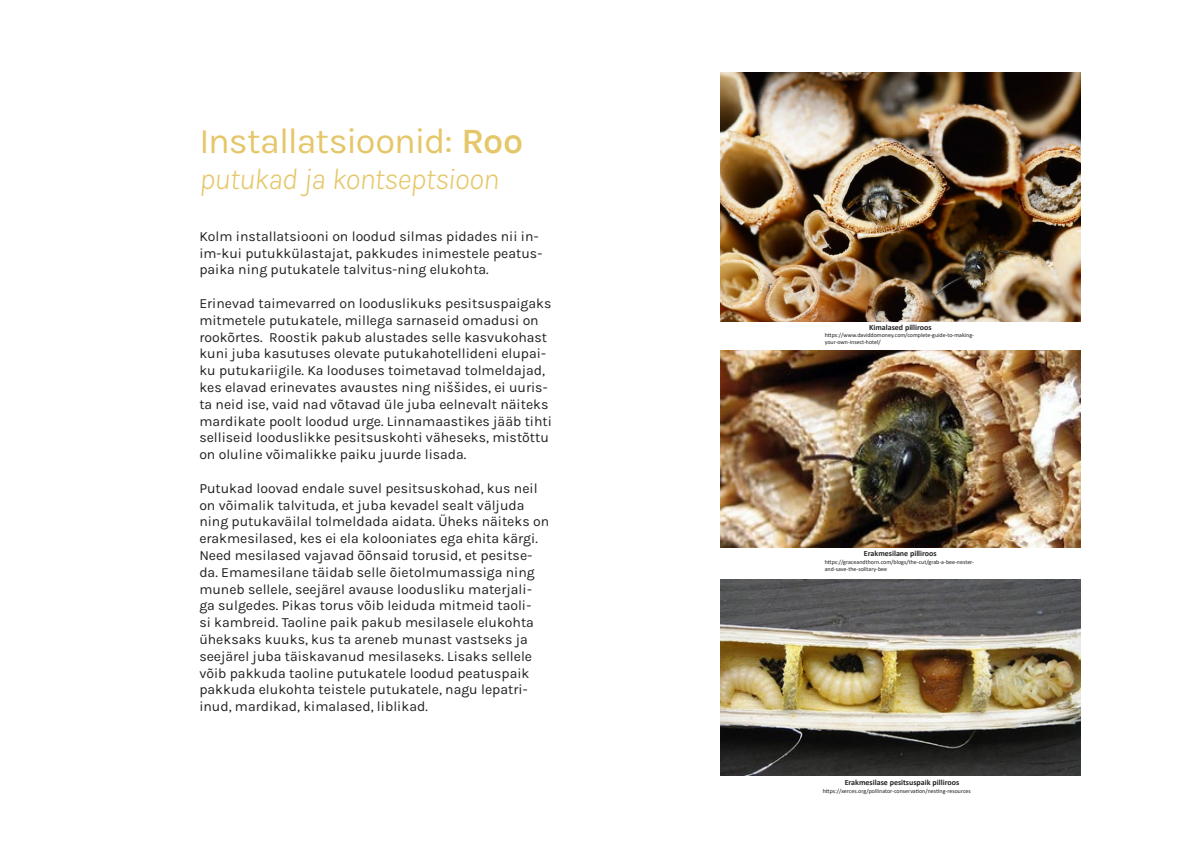
<style>
.page{position:relative;width:1191px;height:842px;background:#fff}
.page>*{position:absolute;margin:0;border:0;box-sizing:border-box;transform-origin:0 0}
.t1{font:36px "Karla";letter-spacing:-.03em;color:#e5c769}
.t2{font:italic 300 30px "Karla";letter-spacing:-.025em;color:#e5c769}
.t3{font:14px/16.8px "Karla";color:#231f20}
.t4{font:700 8px "Calibri";color:#231f20}
.t5{font:6px/7.2px "Calibri";color:#231f20}
.s1{font-weight:600}
</style>
<div class="page">
<img style="left:720px;top:72px;width:360px;height:249px">
<img style="left:720px;top:350px;width:360px;height:197px">
<img style="left:720px;top:579px;width:360px;height:197px">
<h1 class="t1" style="left:199px;top:118px;width:325px">Installatsioonid: <span class="s1">Roo</span></h1>
<h2 class="t2" style="left:199px;top:160px;width:301px">putukad ja kontseptsioon</h2>
<p class="t3" style="left:199px;top:227px;width:344px">Kolm installatsiooni on loodud silmas pidades nii in&shy;im-kui putukkülastajat, pakkudes inimestele peatus&shy;paika ning putukatele talvitus-ning elukohta.</p>
<p class="t3" style="left:199px;top:294px;width:354px">Erinevad taimevarred on looduslikuks pesitsuspaigaks mitmetele putukatele, millega sarnaseid omadusi on rookõrtes. Roostik pakub alustades selle kasvukohast kuni juba kasutuses olevate putukahotellideni elupai&shy;ku putukariigile. Ka looduses toimetavad tolmeldajad, kes elavad erinevates avaustes ning niššides, ei uuris&shy;ta neid ise, vaid nad võtavad üle juba eelnevalt näiteks mardikate poolt loodud urge. Linnamaastikes jääb tihti selliseid looduslikke pesitsuskohti väheseks, mistõttu on oluline võimalikke paiku juurde lisada.</p>
<p class="t3" style="left:199px;top:479px;width:351px">Putukad loovad endale suvel pesitsuskohad, kus neil on võimalik talvituda, et juba kevadel sealt väljuda ning putukaväilal tolmeldada aidata. Üheks näiteks on erakmesilased, kes ei ela kolooniates ega ehita kärgi.<br>Need mesilased vajavad õõnsaid torusid, et pesitse&shy;da. Emamesilane täidab selle õietolmumassiga ning muneb sellele, seejärel avause loodusliku materjali&shy;ga sulgedes. Pikas torus võib leiduda mitmeid taoli-<br>si kambreid. Taoline paik pakub mesilasele elukohta üheksaks kuuks, kus ta areneb munast vastseks ja seejärel juba täiskavanud mesilaseks. Lisaks sellele võib pakkuda taoline putukatele loodud peatuspaik pakkuda elukohta teistele putukatele, nagu lepatri&shy;inud, mardikad, kimalased, liblikad.</p>
<p class="t4" style="left:869px;top:321px;width:64px">Kimalased pilliroos</p>
<p class="t5" style="left:824px;top:331px;width:151px">https://www.daviddomoney.com/complete-guide-to-making&shy;your-own-insect-hotel/</p>
<p class="t4" style="left:864px;top:548px;width:74px">Erakmesilane pilliroos</p>
<p class="t5" style="left:824px;top:558px;width:151px">https://graceandthorn.com/blogs/the-cut/grab-a-bee-nester&shy;and-save-the-solitary-bee</p>
<p class="t4" style="left:844px;top:776px;width:116px">Erakmesilase pesitsuspaik pilliroos</p>
<p class="t5" style="left:822px;top:787px;width:150px">https://xerces.org/pollinator-conservation/nesting-resources</p>
</div>
